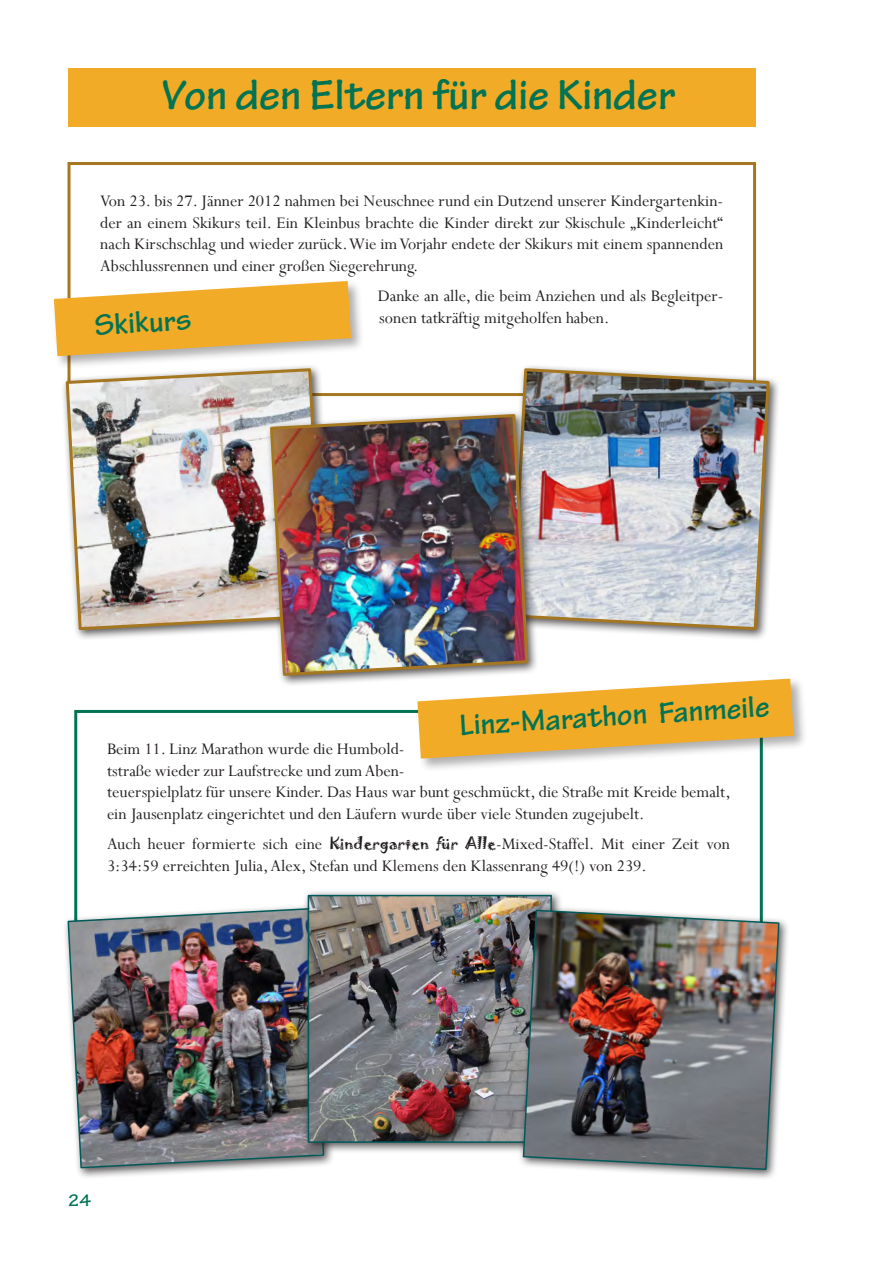
<style>
.page{position:relative;width:893px;height:1263px;background:#fff}
.page>*{position:absolute;margin:0;border:0;box-sizing:border-box;transform-origin:0 0}
.t1{font:700 45px "Tekton Pro";color:#027353}
.t2{font:700 31.5px "Tekton Pro";color:#027353}
.t3{font:18px/21.6px "Perpetua";color:#231f20}
.t4{font:700 18px "Tekton Pro";color:#027353}
.s1{font-family:"Jokerman";font-size:15px}
</style>
<div class="page">
<div style="left:68px;top:162px;width:688px;height:234px;border:3px solid #a67721"></div>
<div style="left:69px;top:68px;width:687px;height:59px;background:#f2ab27"></div>
<div style="left:60px;top:363px;width:274px;height:277px;background:#231f20;opacity:.75"></div>
<img style="left:64px;top:369px;width:262px;height:263px">
<div style="left:506px;top:363px;width:274px;height:277px;background:#231f20;opacity:.75"></div>
<img style="left:510px;top:367px;width:261px;height:265px">
<div style="left:265px;top:409px;width:273px;height:277px;background:#231f20;opacity:.75"></div>
<img style="left:268px;top:412px;width:262px;height:266px">
<div style="left:52px;top:279px;width:312px;height:90px;background:#231f20;opacity:.36"></div>
<svg style="left:54px;top:281px;width:297px;height:75px;background:#efb955"></svg>
<div style="left:415px;top:676px;width:392px;height:96px;background:#231f20;opacity:.36"></div>
<svg style="left:417px;top:679px;width:377px;height:80px"></svg>
<div style="left:62px;top:903px;width:272px;height:276px;background:#231f20;opacity:.75"></div>
<img style="left:67px;top:907px;width:258px;height:262px">
<div style="left:302px;top:889px;width:261px;height:265px;background:#231f20;opacity:.75"></div>
<img style="left:311px;top:898px;width:238px;height:242px">
<div style="left:308px;top:895px;width:244px;height:248px;border:2px solid #025959"></div>
<div style="left:517px;top:904px;width:273px;height:276px;background:#231f20;opacity:.75"></div>
<img style="left:522px;top:909px;width:258px;height:262px">
<h1 class="t1" style="left:162px;top:68px;width:515px">Von den Eltern für die Kinder</h1>
<p class="t3" style="left:100px;top:190px;width:624px;text-align:justify">Von 23. bis 27. Jänner 2012 nahmen bei Neuschnee rund ein Dutzend unserer Kindergartenkin&shy;der an einem Skikurs teil. Ein Kleinbus brachte die Kinder direkt zur Skischule „Kinderleicht“ nach Kirschschlag und wieder zurück. Wie im Vorjahr endete der Skikurs mit einem spannenden Abschlussrennen und einer großen Siegerehrung.</p>
<p class="t3" style="left:378px;top:285px;width:347px">Danke an alle, die beim Anziehen und als Begleitper&shy;sonen tatkräftig mitgeholfen haben.</p>
<h2 class="t2" style="left:94px;top:306px;width:98px;rotate:-3deg">Skikurs</h2>
<h2 class="t2" style="left:459px;top:705px;width:312px;rotate:-3deg">Linz-Marathon Fanmeile</h2>
<p class="t3" style="left:107px;top:738px;width:625px">Beim 11. Linz Marathon wurde die Humbold-<br>tstraße wieder zur Laufstrecke und zum Aben-<br>teuerspielplatz für unsere Kinder. Das Haus war bunt geschmückt, die Straße mit Kreide bemalt, ein Jausenplatz eingerichtet und den Läufern wurde über viele Stunden zugejubelt.</p>
<p class="t3" style="left:107px;top:833px;width:624px">Auch heuer formierte sich eine <span class="s1">Kindergarten für Alle</span>-Mixed-Staffel. Mit einer Zeit von<br>3:34:59 erreichten Julia, Alex, Stefan und Klemens den Klassenrang 49(!) von 239.</p>
<p class="t4" style="left:68px;top:1190px;width:25px">24</p>
</div>
